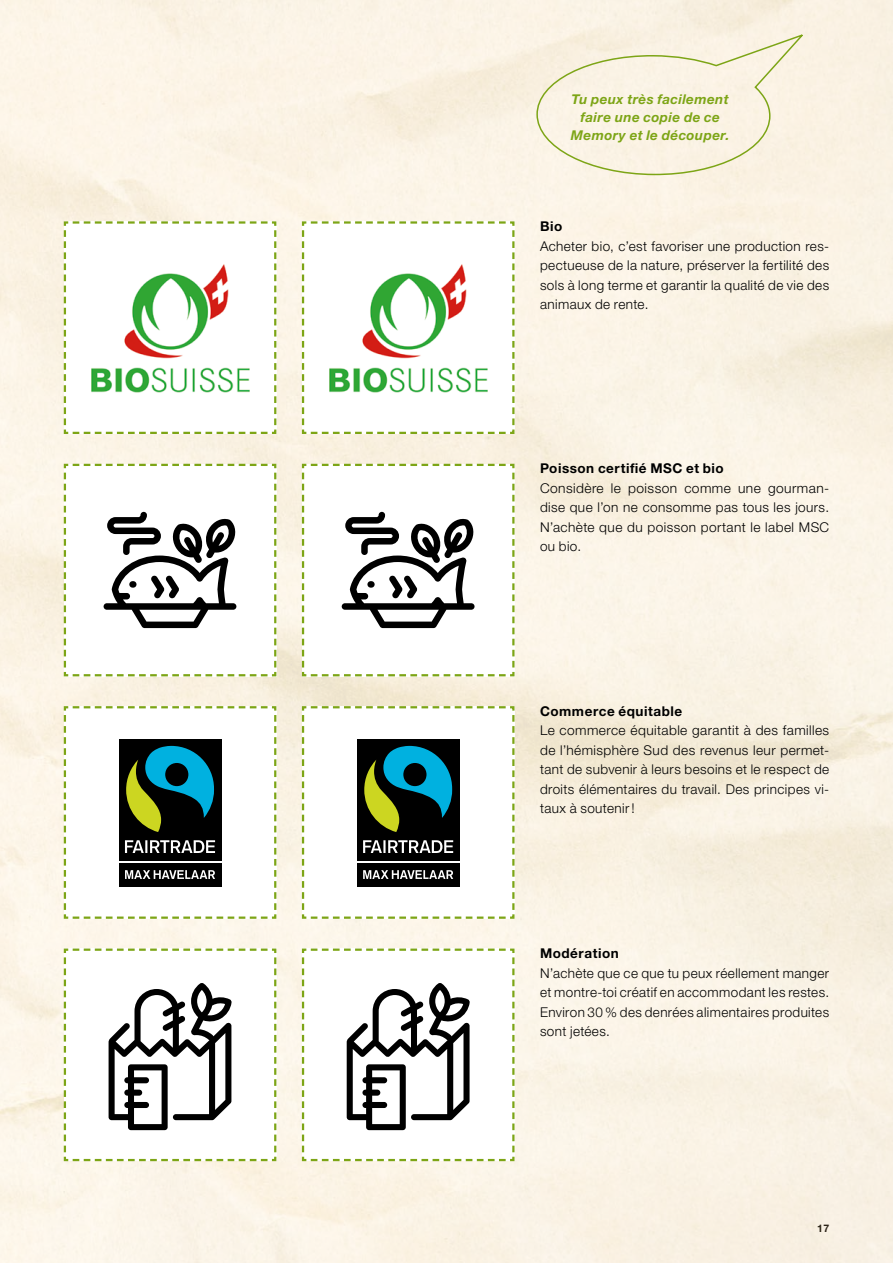
<style>
.page{position:relative;width:893px;height:1263px;background:#fff}
.page>*{position:absolute;margin:0;border:0;box-sizing:border-box;transform-origin:0 0}
.t1{font:300 13.5px/19.5px "Helvetica Neue LT Std";letter-spacing:.03em;color:#000;text-align:justify}
.t2{font:italic 700 13.5px/18px "Helvetica Neue LT Std";letter-spacing:.03em;color:#7da516;text-align:center}
.t3{font:700 13.5px "Helvetica Neue LT Std";letter-spacing:.04em;color:#000}
.t4{font:700 10.5px "Helvetica Neue LT Std";color:#000}
</style>
<div class="page">
<svg style="left:63px;top:463px;width:215px;height:214px"></svg>
<svg style="left:301px;top:463px;width:215px;height:214px"></svg>
<svg style="left:63px;top:705px;width:215px;height:215px"></svg>
<svg style="left:301px;top:705px;width:215px;height:215px"></svg>
<svg style="left:63px;top:220px;width:215px;height:215px"></svg>
<svg style="left:301px;top:220px;width:215px;height:215px"></svg>
<svg style="left:63px;top:947px;width:215px;height:215px"></svg>
<svg style="left:301px;top:947px;width:215px;height:215px"></svg>
<svg style="left:104px;top:512px;width:133px;height:116px"></svg>
<svg style="left:342px;top:512px;width:133px;height:116px"></svg>
<img style="left:81px;top:255px;width:178px;height:145px">
<img style="left:319px;top:255px;width:178px;height:145px">
<svg style="left:109px;top:983px;width:123px;height:147px"></svg>
<svg style="left:347px;top:983px;width:123px;height:147px"></svg>
<svg style="left:116px;top:736px;width:108px;height:153px"></svg>
<div style="left:119px;top:863px;width:102px;height:23px;background:#000"></div>
<div style="left:119px;top:739px;width:102px;height:121px;background:#000"></div>
<svg style="left:126px;top:746px;width:88px;height:86px"></svg>
<svg style="left:125px;top:840px;width:90px;height:13px"></svg>
<svg style="left:125px;top:870px;width:90px;height:9px"></svg>
<svg style="left:354px;top:736px;width:108px;height:153px"></svg>
<div style="left:357px;top:863px;width:102px;height:23px;background:#000"></div>
<div style="left:357px;top:739px;width:102px;height:121px;background:#000"></div>
<svg style="left:364px;top:746px;width:88px;height:86px"></svg>
<svg style="left:363px;top:840px;width:90px;height:13px"></svg>
<svg style="left:363px;top:870px;width:90px;height:9px"></svg>
<div style="left:537px;top:32px;width:270px;height:144px;background:#faf2e4"></div>
<p class="t2" style="left:571px;top:90px;width:160px">Tu peux très facilement faire une copie de ce<br>Memory et le découper.</p>
<p class="t3" style="left:540px;top:218px;width:24px">Bio</p>
<p class="t1" style="left:540px;top:236px;width:291px">Acheter bio, c’est favoriser une production res&shy;pectueuse de la nature, préserver la fertilité des sols à long terme et garantir la qualité de vie des animaux de rente.</p>
<p class="t3" style="left:540px;top:460px;width:185px">Poisson certifié MSC et bio</p>
<p class="t1" style="left:540px;top:478px;width:291px">Considère le poisson comme une gourman&shy;dise que l’on ne consomme pas tous les jours.<br>N’achète que du poisson portant le label MSC ou bio.</p>
<p class="t3" style="left:540px;top:703px;width:144px">Commerce équitable</p>
<p class="t1" style="left:540px;top:720px;width:291px">Le commerce équitable garantit à des familles de l’hémisphère Sud des revenus leur permet&shy;tant de subvenir à leurs besoins et le respect de droits élémentaires du travail. Des principes vi&shy;taux à soutenir !</p>
<p class="t3" style="left:540px;top:945px;width:80px">Modération</p>
<p class="t1" style="left:540px;top:963px;width:291px">N’achète que ce que tu peux réellement manger et montre-toi créatif en accommodant les restes.<br>Environ 30 % des denrées alimentaires produites sont jetées.</p>
<p class="t4" style="left:817px;top:1222px;width:13px">17</p>
</div>
